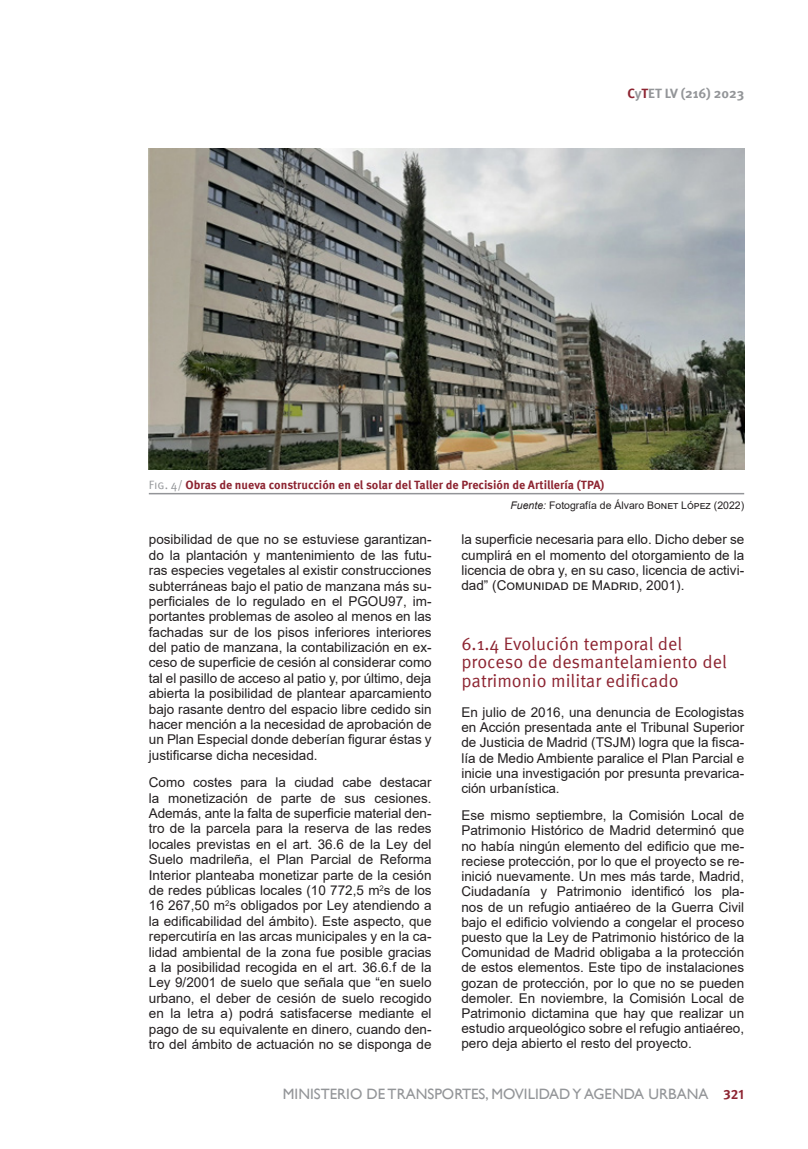
<style>
.page{position:relative;width:808px;height:1149px;background:#fff}
.page>*{position:absolute;margin:0;border:0;box-sizing:border-box;transform-origin:0 0}
.titulo1-1-1{font:18px/18.1px "Meta Pro";color:#8d2431}
.t1{font:15px "Gill Sans";color:#939598}
.parrafo{font:13.5px/15.5px "Arial";color:#231f20;text-align:justify}
.t2{font:700 13.5px "Meta Pro";color:#939598}
.piefiguracontenido{font:700 12px "Meta Pro";color:#8d2431}
.Fuente{font:10.5px "Arial";color:#231f20}
.s1{color:#8d2431}
.s2{font-weight:400;color:#939598}
.s3{font-style:italic}
.s4{font-family:"Meta Pro";font-weight:700;font-size:13.5px;color:#8d2431}
</style>
<div class="page">
<img style="left:149px;top:149px;width:595px;height:321px">
<hr style="left:149px;top:492px;width:595px;height:2px;background:#939598">
<p class="t2" style="left:627px;top:83px;width:118px"><span class="s1">C</span>y<span class="s1">T</span>ET LV (216) 2023</p>
<p class="piefiguracontenido" style="left:149px;top:475px;width:457px"><span class="s2">Fig. 4/</span> Obras de nueva construcción en el solar del Taller de Precisión de Artillería (TPA)</p>
<p class="Fuente" style="left:510px;top:497px;width:235px"><span class="s3">Fuente:</span> Fotografía de Álvaro Bonet López (2022)</p>
<p class="parrafo" style="left:149px;top:531px;width:284px">posibilidad de que no se estuviese garantizan&shy;do la plantación y mantenimiento de las futu&shy;ras especies vegetales al existir construcciones subterráneas bajo el patio de manzana más su&shy;perficiales de lo regulado en el PGOU97, im&shy;portantes problemas de asoleo al menos en las fachadas sur de los pisos inferiores interiores del patio de manzana, la contabilización en ex&shy;ceso de superficie de cesión al considerar como tal el pasillo de acceso al patio y, por último, deja abierta la posibilidad de plantear aparcamiento bajo rasante dentro del espacio libre cedido sin hacer mención a la necesidad de aprobación de un Plan Especial donde deberían figurar éstas y justificarse dicha necesidad.</p>
<p class="parrafo" style="left:149px;top:774px;width:284px">Como costes para la ciudad cabe destacar la monetización de parte de sus cesiones.<br>Además, ante la falta de superficie material den&shy;tro de la parcela para la reserva de las redes locales previstas en el art. 36.6 de la Ley del Suelo madrileña, el Plan Parcial de Reforma Interior planteaba monetizar parte de la cesión de redes públicas locales (10 772,5 m<sup>2</sup>s de los 16 267,50 m<sup>2</sup>s obligados por Ley atendiendo a la edificabilidad del ámbito). Este aspecto, que repercutiría en las arcas municipales y en la ca&shy;lidad ambiental de la zona fue posible gracias a la posibilidad recogida en el art. 36.6.f de la Ley 9/2001 de suelo que señala que “en suelo urbano, el deber de cesión de suelo recogido en la letra a) podrá satisfacerse mediante el pago de su equivalente en dinero, cuando den&shy;tro del ámbito de actuación no se disponga de</p>
<p class="parrafo" style="left:461px;top:531px;width:284px">la superficie necesaria para ello. Dicho deber se cumplirá en el momento del otorgamiento de la licencia de obra y, en su caso, licencia de activi&shy;dad” (Comunidad de Madrid, 2001).</p>
<p class="titulo1-1-1" style="left:461px;top:633px;width:267px">6.1.4 Evolución temporal del proceso de desmantelamiento del patrimonio militar edificado</p>
<p class="parrafo" style="left:461px;top:704px;width:284px">En julio de 2016, una denuncia de Ecologistas en Acción presentada ante el Tribunal Superior de Justicia de Madrid (TSJM) logra que la fisca&shy;lía de Medio Ambiente paralice el Plan Parcial e inicie una investigación por presunta prevarica&shy;ción urbanística.</p>
<p class="parrafo" style="left:461px;top:807px;width:284px">Ese mismo septiembre, la Comisión Local de Patrimonio Histórico de Madrid determinó que no había ningún elemento del edificio que me&shy;reciese protección, por lo que el proyecto se re&shy;inició nuevamente. Un mes más tarde, Madrid, Ciudadanía y Patrimonio identificó los pla&shy;nos de un refugio antiaéreo de la Guerra Civil bajo el edificio volviendo a congelar el proceso puesto que la Ley de Patrimonio histórico de la Comunidad de Madrid obligaba a la protección de estos elementos. Este tipo de instalaciones gozan de protección, por lo que no se pueden demoler. En noviembre, la Comisión Local de Patrimonio dictamina que hay que realizar un estudio arqueológico sobre el refugio antiaéreo, pero deja abierto el resto del proyecto.</p>
<p class="t1" style="left:283px;top:1084px;width:463px">MINISTERIO DE TRANSPORTES, MOVILIDAD Y AGENDA URBANA <span class="s4">321</span></p>
</div>
